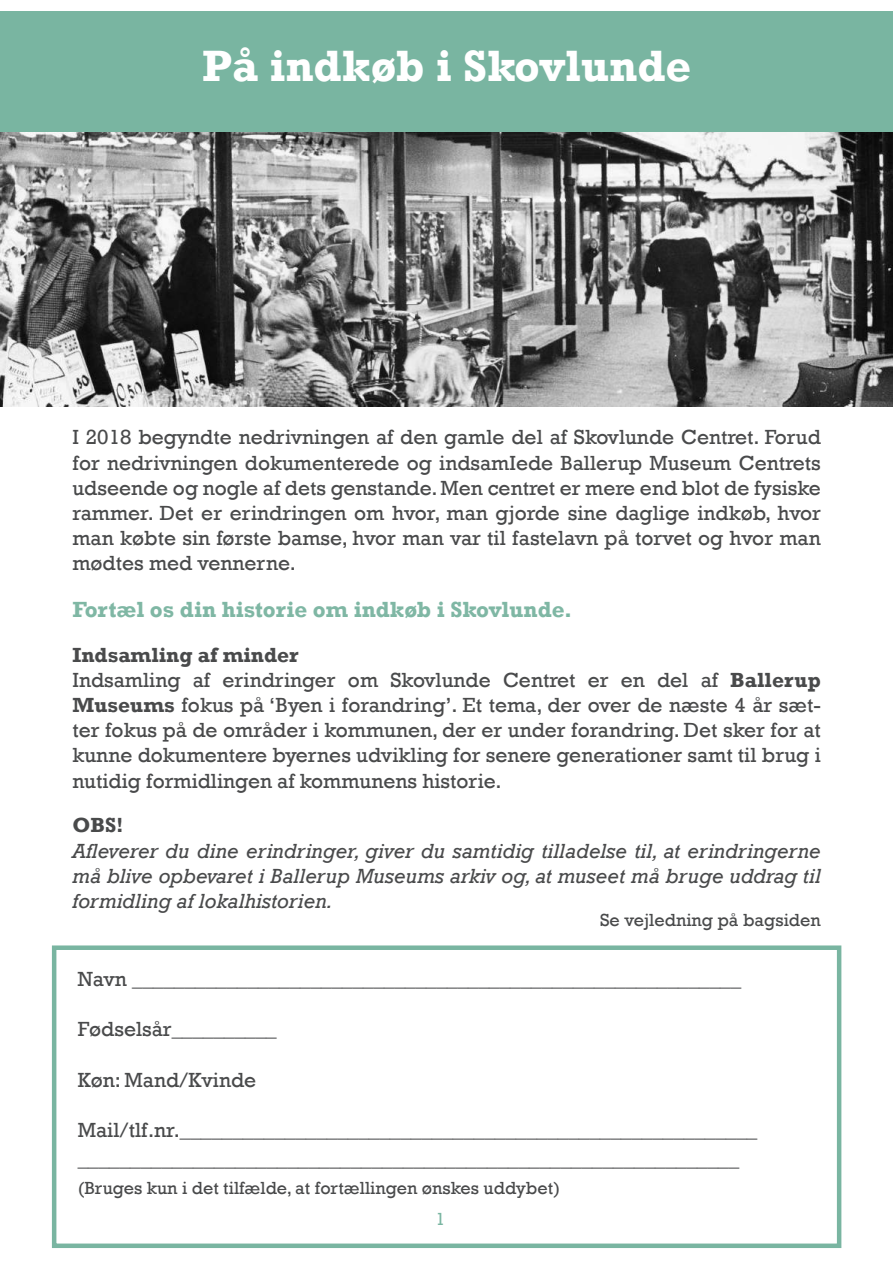
<style>
.page{position:relative;width:893px;height:1263px;background:#fff}
.page>*{position:absolute;margin:0;border:0;box-sizing:border-box;transform-origin:0 0}
.t1{font:700 45px "Rockwell";color:#fff}
.t2{font:700 22.5px "Rockwell";color:#7fb7a4}
.t3{font:21px/25.2px "Rockwell";color:#494a4b}
.t4{font:italic 21px/25.2px "Rockwell";color:#494a4b;text-align:justify}
.t5{font:700 21px "Rockwell";color:#494a4b}
.t6{font:18px "Rockwell";color:#494a4b}
.t7{font:18px "Rockwell";color:#79b5a1}
.s1{color:#79b5a1}
.s2{font-weight:700}
</style>
<div class="page">
<div style="left:0;top:11px;width:893px;height:121px;background:#79b5a1"></div>
<img style="left:0;top:132px;width:893px;height:274px">
<div style="left:52px;top:945px;width:789px;height:303px;border:4px solid #79b5a1"></div>
<h1 class="t1" style="left:202px;top:38px;width:491px">På indkøb i Skovlunde</h1>
<p class="t3" style="left:72px;top:425px;width:750px;text-align:justify">I 2018 begyndte nedrivningen af den gamle del af Skovlunde Centret. Forud for nedrivningen dokumenterede og indsamIede Ballerup Museum Centrets udseende og nogle af dets genstande. Men centret er mere end blot de fysiske rammer. Det er erindringen om hvor, man gjorde sine daglige indkøb, hvor man købte sin første bamse, hvor man var til fastelavn på torvet og hvor man mødtes med vennerne.</p>
<p class="t2" style="left:72px;top:596px;width:501px">Fortæl os din historie om indkøb i Skovlunde<span class="s1">.</span></p>
<p class="t3" style="left:72px;top:642px;width:750px"><span class="s2">Indsamling af minder<br></span>Indsamling af erindringer om Skovlunde Centret er en del af <span class="s2">Ballerup Museums</span> fokus på ‘Byen i forandring’. Et tema, der over de næste 4 år sæt&shy;ter fokus på de områder i kommunen, der er under forandring. Det sker for at kunne dokumentere byernes udvikling for senere generationer samt til brug i nutidig formidlingen af kommunens historie.</p>
<p class="t5" style="left:72px;top:812px;width:53px">OBS!</p>
<p class="t4" style="left:72px;top:838px;width:750px">Afleverer du dine erindringer, giver du samtidig tilladelse til, at erindringerne må blive opbevaret i Ballerup Museums arkiv og, at museet må bruge uddrag til formidling af lokalhistorien.</p>
<p class="t6" style="left:600px;top:909px;width:222px">Se vejledning på bagsiden</p>
<p class="t3" style="left:78px;top:966px;width:665px">Navn __________________________________________________________</p>
<p class="t3" style="left:78px;top:1017px;width:201px">Fødselsår__________</p>
<p class="t3" style="left:78px;top:1067px;width:180px">Køn: Mand/Kvinde</p>
<p class="t3" style="left:78px;top:1116px;width:681px;line-height:28.5px">Mail/tlf.nr._______________________________________________________ _______________________________________________________________</p>
<p class="t6" style="left:78px;top:1177px;width:484px">(Bruges kun i det tilfælde, at fortællingen ønskes uddybet)</p>
<p class="t7" style="left:435px;top:1208px;width:11px">1</p>
</div>
